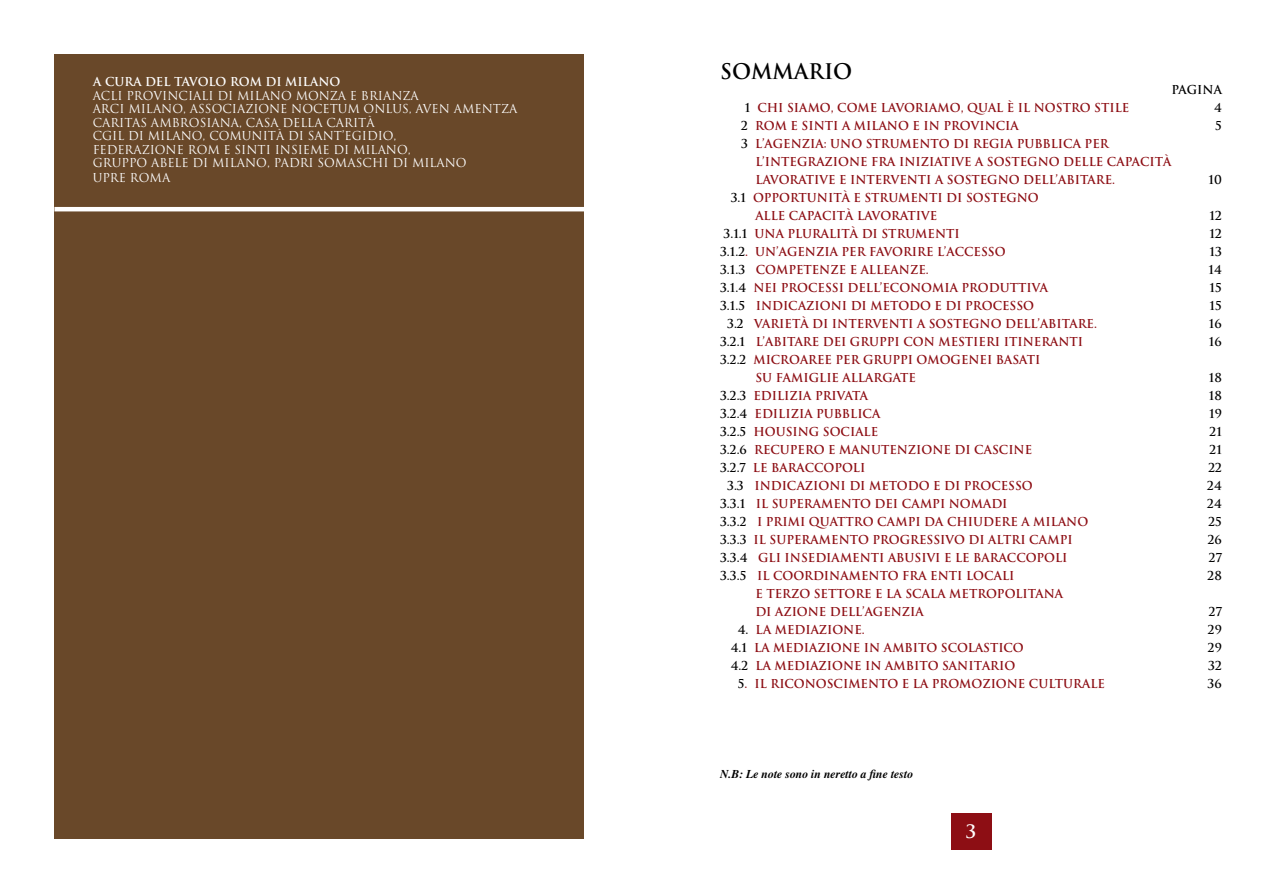
<style>
.page{position:relative;width:1276px;height:893px;background:#fff}
.page>*{position:absolute;margin:0;border:0;box-sizing:border-box;transform-origin:0 0}
.t1{font:700 21px "Trajan";color:#000}
.t2{font:700 18px "Trajan";color:#fff}
.t3{font:700 12px/18px "Trajan";color:#8d0e14}
.t4{font:12px/13.5px "Trajan";color:#fff}
.t5{font:700 12px "Trajan";color:#000}
.t6{font:italic 700 12px "Times";color:#000}
.t7{font:700 12px "Trajan";color:#fff}
.s1{color:#000}
</style>
<div class="page">
<div style="left:54px;top:54px;width:530px;height:785px;background:#694829"></div>
<div style="left:951px;top:813px;width:40px;height:36px;background:#8d0e14"></div>
<hr style="left:54px;top:207px;width:531px;height:4px;background:#fff">
<p class="t7" style="left:93px;top:74px;width:249px">A CURA DEL TAVOLO ROM DI MILANO</p>
<p class="t4" style="left:93px;top:88px;width:426px">ACLI PROVINCIALI DI MILANO MONZA E BRIANZA<br>ARCI MILANO, ASSOCIAZIONE NOCETUM ONLUS, AVEN AMENTZA CARITAS AMBROSIANA, CASA DELLA CARITÀ<br>CGIL DI MILANO, COMUNITÀ DI SANT’EGIDIO,<br>FEDERAZIONE ROM E SINTI INSIEME DI MILANO,<br>GRUPPO ABELE DI MILANO, PADRI SOMASCHI DI MILANO</p>
<p class="t4" style="left:93px;top:171px;width:79px">UPRE ROMA</p>
<h1 class="t1" style="left:720px;top:59px;width:134px">SOMMARIO</h1>
<p class="t5" style="left:1171px;top:82px;width:52px">PAGINA</p>
<p class="t3" style="left:745px;top:99px;width:386px"><span class="s1">1</span> CHI SIAMO, COME LAVORIAMO, QUAL È IL NOSTRO STILE</p>
<p class="t5" style="left:1214px;top:100px;width:9px">4</p>
<p class="t3" style="left:741px;top:117px;width:279px"><span class="s1">2</span> ROM E SINTI A MILANO E IN PROVINCIA</p>
<p class="t5" style="left:1215px;top:118px;width:8px">5</p>
<p class="t3" style="left:755px;top:135px;width:417px;text-indent:-14px"><span class="s1">3</span> L’AGENZIA: UNO STRUMENTO DI REGIA PUBBLICA PER<br>L’INTEGRAZIONE FRA INIZIATIVE A SOSTEGNO DELLE CAPACITÀ<br>LAVORATIVE E INTERVENTI A SOSTEGNO DELL’ABITARE.</p>
<p class="t5" style="left:1208px;top:172px;width:15px">10</p>
<p class="t3" style="left:755px;top:189px;width:285px;text-indent:-25px"><span class="s1">3.1</span> OPPORTUNITÀ E STRUMENTI DI SOSTEGNO<br>ALLE CAPACITÀ LAVORATIVE</p>
<p class="t5" style="left:1209px;top:208px;width:14px">12</p>
<p class="t3" style="left:723px;top:225px;width:238px"><span class="s1">3.1.1</span> UNA PLURALITÀ DI STRUMENTI</p>
<p class="t5" style="left:1209px;top:226px;width:14px">12</p>
<p class="t3" style="left:720px;top:243px;width:287px"><span class="s1">3.1.2</span>. UN’AGENZIA PER FAVORIRE L’ACCESSO</p>
<p class="t5" style="left:1209px;top:244px;width:14px">13</p>
<p class="t3" style="left:720px;top:261px;width:210px"><span class="s1">3.1.3</span> COMPETENZE E ALLEANZE.</p>
<p class="t5" style="left:1208px;top:262px;width:15px">14</p>
<p class="t3" style="left:720px;top:279px;width:329px"><span class="s1">3.1.4</span> NEI PROCESSI DELL’ECONOMIA PRODUTTIVA</p>
<p class="t5" style="left:1209px;top:280px;width:14px">15</p>
<p class="t3" style="left:720px;top:297px;width:315px"><span class="s1">3.1.5</span> INDICAZIONI DI METODO E DI PROCESSO</p>
<p class="t5" style="left:1209px;top:298px;width:14px">15</p>
<p class="t3" style="left:727px;top:315px;width:371px"><span class="s1">3.2</span> VARIETÀ DI INTERVENTI A SOSTEGNO DELL’ABITARE.</p>
<p class="t5" style="left:1209px;top:316px;width:15px">16</p>
<p class="t3" style="left:720px;top:333px;width:365px"><span class="s1">3.2.1</span> L’ABITARE DEI GRUPPI CON MESTIERI ITINERANTI</p>
<p class="t5" style="left:1209px;top:334px;width:15px">16</p>
<p class="t3" style="left:755px;top:351px;width:286px;text-indent:-35px"><span class="s1">3.2.2</span> MICROAREE PER GRUPPI OMOGENEI BASATI<br>SU FAMIGLIE ALLARGATE</p>
<p class="t5" style="left:1208px;top:370px;width:15px">18</p>
<p class="t3" style="left:720px;top:387px;width:150px"><span class="s1">3.2.3</span> EDILIZIA PRIVATA</p>
<p class="t5" style="left:1208px;top:388px;width:15px">18</p>
<p class="t3" style="left:720px;top:405px;width:162px"><span class="s1">3.2.4</span> EDILIZIA PUBBLICA</p>
<p class="t5" style="left:1209px;top:406px;width:14px">19</p>
<p class="t3" style="left:720px;top:423px;width:160px"><span class="s1">3.2.5</span> HOUSING SOCIALE</p>
<p class="t5" style="left:1209px;top:424px;width:14px">21</p>
<p class="t3" style="left:720px;top:441px;width:314px"><span class="s1">3.2.6</span> RECUPERO E MANUTENZIONE DI CASCINE</p>
<p class="t5" style="left:1209px;top:442px;width:14px">21</p>
<p class="t3" style="left:720px;top:459px;width:147px"><span class="s1">3.2.7</span> LE BARACCOPOLI</p>
<p class="t5" style="left:1208px;top:460px;width:15px">22</p>
<p class="t3" style="left:727px;top:477px;width:307px"><span class="s1">3.3</span> INDICAZIONI DI METODO E DI PROCESSO</p>
<p class="t5" style="left:1207px;top:478px;width:16px">24</p>
<p class="t3" style="left:720px;top:495px;width:289px"><span class="s1">3.3.1</span> IL SUPERAMENTO DEI CAMPI NOMADI</p>
<p class="t5" style="left:1207px;top:496px;width:16px">24</p>
<p class="t3" style="left:720px;top:513px;width:370px"><span class="s1">3.3.2</span> I PRIMI QUATTRO CAMPI DA CHIUDERE A MILANO</p>
<p class="t5" style="left:1208px;top:514px;width:15px">25</p>
<p class="t3" style="left:720px;top:531px;width:354px"><span class="s1">3.3.3</span> IL SUPERAMENTO PROGRESSIVO DI ALTRI CAMPI</p>
<p class="t5" style="left:1207px;top:532px;width:16px">26</p>
<p class="t3" style="left:720px;top:549px;width:349px"><span class="s1">3.3.4</span> GLI INSEDIAMENTI ABUSIVI E LE BARACCOPOLI</p>
<p class="t5" style="left:1209px;top:550px;width:15px">27</p>
<p class="t3" style="left:720px;top:567px;width:296px"><span class="s1">3.3.5</span> IL COORDINAMENTO FRA ENTI LOCALI</p>
<p class="t5" style="left:1207px;top:568px;width:16px">28</p>
<p class="t3" style="left:755px;top:585px;width:309px">E TERZO SETTORE E LA SCALA METROPOLITANA<br>DI AZIONE DELL’AGENZIA</p>
<p class="t5" style="left:1209px;top:604px;width:15px">27</p>
<p class="t3" style="left:737px;top:621px;width:129px"><span class="s1">4.</span> LA MEDIAZIONE.</p>
<p class="t5" style="left:1208px;top:622px;width:16px">29</p>
<p class="t3" style="left:730px;top:639px;width:295px"><span class="s1">4.1</span> LA MEDIAZIONE IN AMBITO SCOLASTICO</p>
<p class="t5" style="left:1208px;top:640px;width:16px">29</p>
<p class="t3" style="left:730px;top:657px;width:286px"><span class="s1">4.2</span> LA MEDIAZIONE IN AMBITO SANITARIO</p>
<p class="t5" style="left:1208px;top:658px;width:15px">32</p>
<p class="t3" style="left:737px;top:675px;width:369px"><span class="s1">5</span>. IL RICONOSCIMENTO E LA PROMOZIONE CULTURALE</p>
<p class="t5" style="left:1207px;top:676px;width:16px">36</p>
<p class="t6" style="left:720px;top:767px;width:195px">N.B: Le note sono in neretto a fine testo</p>
<h2 class="t2" style="left:965px;top:821px;width:12px">3</h2>
</div>
